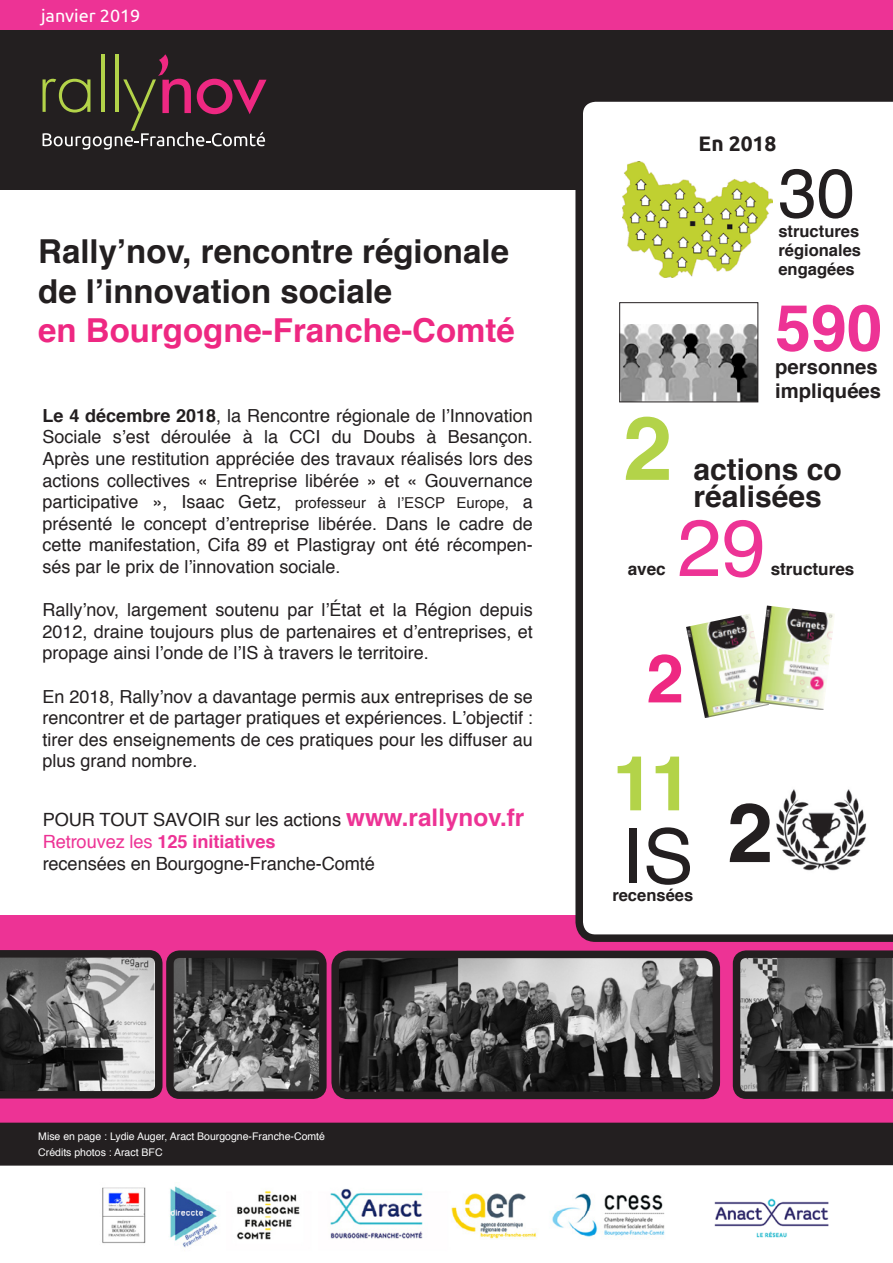
<style>
.page{position:relative;width:893px;height:1263px;background:#fff}
.page>*{position:absolute;margin:0;border:0;box-sizing:border-box;transform-origin:0 0}
.t1{font:700 88.8px "Helvetica";color:#b3d349}
.t2{font:700 82.5px "Helvetica";color:#231f20}
.t3{font:79.95px "Helvetica";color:#ed3395}
.t4{font:700 75.9px "Helvetica";color:#b3d349}
.t5{font:75.9px "Helvetica";color:#231f20}
.t6{font:69px "Helvetica";color:#231f20}
.t7{font:700 67.5px "Helvetica";color:#ee2882}
.t8{font:700 64.2px "Helvetica";color:#ed3395}
.t9{font:700 33px/39.6px "Helvetica";color:#231f20}
.t10{font:700 33px "Helvetica";color:#ee2882}
.t11{font:700 30px "Helvetica";color:#231f20}
.t12{font:700 21px "Ubuntu";color:#231f20}
.t13{font:700 20.25px "Helvetica";color:#231f20}
.t14{font:18.15px "Helvetica";letter-spacing:-.005em;color:#231f20}
.t15{font:700 18.15px "Helvetica";letter-spacing:-.005em;color:#ed3395}
.t16{font:18px/21.6px "Helvetica";color:#231f20;text-align:justify}
.t17{font:18px "Ubuntu";color:#fff}
.t18{font:700 17.1px "Helvetica";color:#231f20}
.t19{font:700 16.5px "Helvetica";color:#231f20}
.t20{font:10.5px "Helvetica";color:#fff}
.s1{font-weight:700}
.s2{font-size:15px}
.s3{font-weight:700;font-size:24.3px;color:#ed3395}
.s4{font-weight:400}
</style>
<div class="page">
<div style="left:0;top:915px;width:893px;height:221px;background:#ed3395"></div>
<div style="left:0;top:0;width:893px;height:189px;background:#231f20"></div>
<div style="left:0;top:1123px;width:893px;height:42px;background:#231f20"></div>
<div style="left:0;top:0;width:893px;height:30px;background:#ed3395"></div>
<img style="left:714px;top:1198px;width:115px;height:40px">
<img style="left:102px;top:1186px;width:563px;height:62px">
<svg style="left:575px;top:101px;width:318px;height:841px"></svg>
<img style="left:773px;top:780px;width:98px;height:97px">
<img style="left:621px;top:325px;width:135px;height:75px">
<div style="left:619px;top:302px;width:139px;height:100px;border:1px solid #231f20"></div>
<img style="left:622px;top:162px;width:151px;height:116px">
<svg style="left:43px;top:54px;width:224px;height:96px"></svg>
<img style="left:686px;top:614px;width:83px;height:104px">
<img style="left:755px;top:605px;width:80px;height:105px">
<svg style="left:0;top:950px;width:163px;height:148px;background:#737172"></svg>
<svg style="left:733px;top:950px;width:160px;height:149px;background:#4e4c4d"></svg>
<img style="left:175px;top:959px;width:143px;height:131px">
<div style="left:166px;top:950px;width:161px;height:149px;border:8px solid #231f20;border-radius:10px"></div>
<img style="left:340px;top:960px;width:371px;height:130px">
<div style="left:331px;top:951px;width:389px;height:148px;border:8px solid #231f20;border-radius:13px"></div>
<p class="t17" style="left:41px;top:5px;width:101px">janvier 2019</p>
<p class="t9" style="left:38px;top:232px;width:472px">Rally’nov, rencontre régionale de l’innovation sociale</p>
<p class="t10" style="left:38px;top:304px;width:478px">en Bourgogne-Franche-Comté</p>
<p class="t16" style="left:43px;top:405px;width:492px"><span class="s1">Le 4 décembre 2018</span>, la Rencontre régionale de l’Innovation Sociale s’est déroulée à la CCI du Doubs à Besançon.<br>Après une restitution appréciée des travaux réalisés lors des actions collectives « Entreprise libérée » et « Gouvernance participative », Isaac Getz, <span class="s2">professeur à l’ESCP Europe,</span> a présenté le concept d’entreprise libérée. Dans le cadre de cette manifestation, Cifa 89 et Plastigray ont été récompen&shy;sés par le prix de l’innovation sociale.</p>
<p class="t16" style="left:43px;top:600px;width:492px">Rally’nov, largement soutenu par l’État et la Région depuis 2012, draine toujours plus de partenaires et d’entreprises, et propage ainsi l’onde de l’IS à travers le territoire.</p>
<p class="t16" style="left:43px;top:686px;width:492px">En 2018, Rally’nov a davantage permis aux entreprises de se rencontrer et de partager pratiques et expériences. L’objectif : tirer des enseignements de ces pratiques pour les diffuser au plus grand nombre.</p>
<p class="t14" style="left:43px;top:806px;width:483px">POUR TOUT SAVOIR sur les actions <span class="s3">www.rallynov.fr</span></p>
<p class="t15" style="left:43px;top:827px;width:234px"><span class="s4">Retrouvez les</span> 125 initiatives</p>
<p class="t14" style="left:43px;top:850px;width:334px">recensées en Bourgogne-Franche-Comté</p>
<p class="t12" style="left:699px;top:131px;width:79px">En 2018</p>
<p class="t6" style="left:778px;top:140px;width:78px">30</p>
<p class="t19" style="left:778px;top:217px;width:82px">structures</p>
<p class="t19" style="left:778px;top:237px;width:84px">régionales</p>
<p class="t19" style="left:778px;top:256px;width:78px">engagées</p>
<p class="t1" style="left:623px;top:377px;width:51px">2</p>
<p class="t8" style="left:775px;top:276px;width:109px">590</p>
<p class="t13" style="left:775px;top:351px;width:104px">personnes</p>
<p class="t13" style="left:775px;top:374px;width:107px">impliquées</p>
<p class="t11" style="left:693px;top:445px;width:150px">actions co</p>
<p class="t11" style="left:693px;top:472px;width:130px">réalisées</p>
<p class="t3" style="left:677px;top:486px;width:90px">29</p>
<p class="t18" style="left:628px;top:555px;width:40px">avec</p>
<p class="t18" style="left:771px;top:555px;width:85px">structures</p>
<p class="t7" style="left:646px;top:624px;width:39px">2</p>
<p class="t4" style="left:612px;top:722px;width:82px">11</p>
<p class="t5" style="left:622px;top:798px;width:73px">IS</p>
<p class="t19" style="left:612px;top:882px;width:83px">recensées</p>
<p class="t2" style="left:727px;top:766px;width:47px">2</p>
<p class="t20" style="left:38px;top:1128px;width:288px">Mise en page : Lydie Auger, Aract Bourgogne-Franche-Comté</p>
<p class="t20" style="left:38px;top:1144px;width:126px">Crédits photos : Aract BFC</p>
</div>
